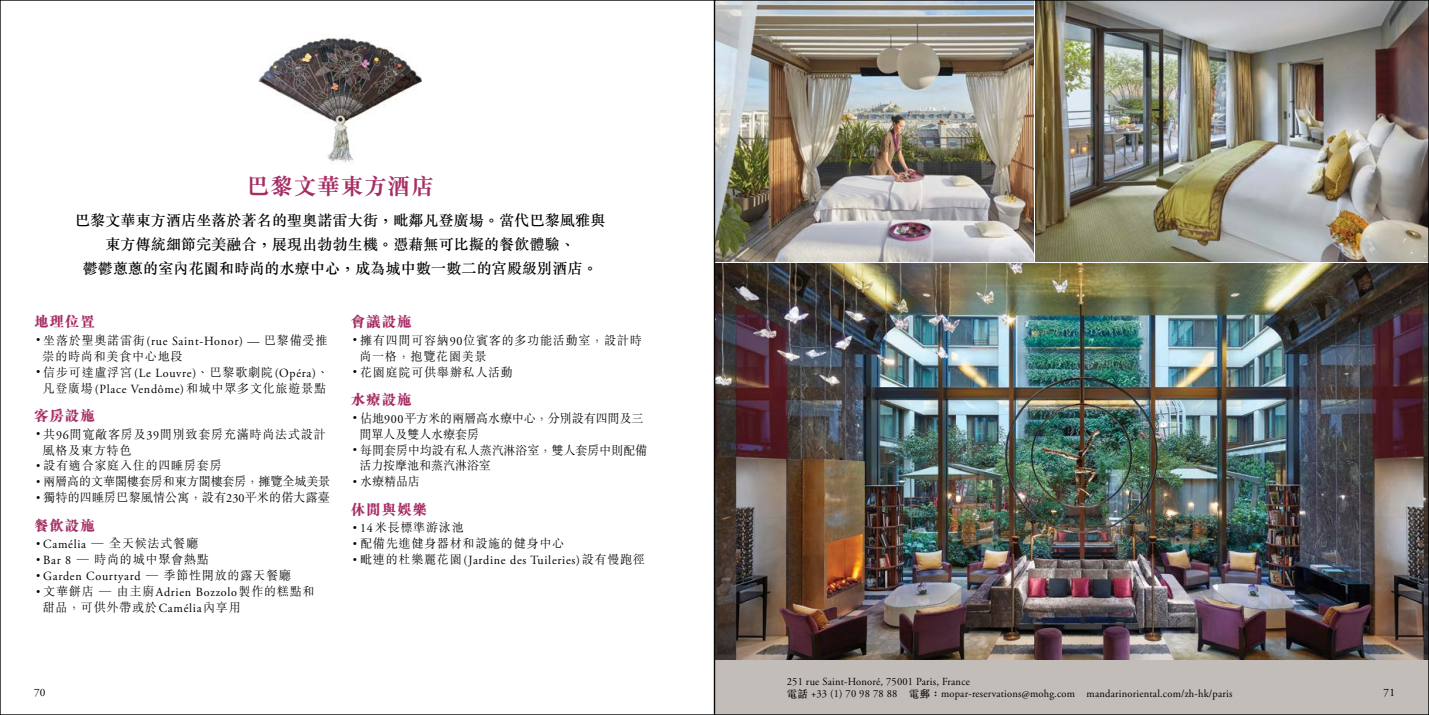
<style>
.page{position:relative;width:1429px;height:715px;background:#fff}
.page>*{position:absolute;margin:0;border:0;box-sizing:border-box;transform-origin:0 0}
.t1{font:700 23.25px "M Sung HK";letter-spacing:.01em;color:#a62d65}
.t2{font:500 15px/24px "M Sung HK";letter-spacing:.01em;color:#000;text-align:center}
.t3{font:800 14.7px "M Sung HK";letter-spacing:.05em;color:#a62d65}
.t4{font:300 12.45px/15.9px "M Sung HK";letter-spacing:.06em;color:#000}
.t5{font:12.45px "Adobe Garamond Pro";letter-spacing:.06em;color:#000}
.t6{font:300 12.45px/15.9px "M Sung HK";letter-spacing:-.01em;color:#000}
.t7{font:300 12.45px "M Sung HK";letter-spacing:.01em;color:#000}
.t8{font:11.25px "Adobe Garamond Pro";color:#000}
.t9{font:10.8px/12.8px "Adobe Garamond Pro";letter-spacing:.02em;color:#000}
.s1{font-family:"M Sung HK";font-weight:300;font-size:9px}
.s2{font-family:"M Sung HK";font-weight:300}
.s3{font-family:"Adobe Garamond Pro";font-weight:400}
.s4{font-size:9px}
.s5{font-family:"M Sung HK";font-weight:500}
</style>
<div class="page">
<img style="left:258px;top:34px;width:164px;height:129px">
<div style="left:714px;top:659px;width:715px;height:55px;background:#c3bdb9"></div>
<img style="left:716px;top:264px;width:711px;height:395px">
<img style="left:716px;top:2px;width:317px;height:259px">
<img style="left:1035px;top:2px;width:392px;height:259px">
<h1 class="t1" style="left:246px;top:170px;width:189px">巴黎文華東方酒店</h1>
<p class="t2" style="left:75px;top:208px;width:532px">巴黎文華東方酒店坐落於著名的聖奧諾雷大街，毗鄰凡登廣場。當代巴黎風雅與東方傳統細節完美融合，展現出勃勃生機。憑藉無可比擬的餐飲體驗、<br>鬱鬱蔥蔥的室內花園和時尚的水療中心，成為城中數一數二的宮殿級別酒店。</p>
<p class="t3" style="left:34px;top:311px;width:63px">地理位置</p>
<p class="t5" style="left:34px;top:333px;width:295px"><span class="s1">•</span><span class="s2">坐落於聖奧諾雷街</span>(rue Saint-Honor) — <span class="s2">巴黎備受推</span></p>
<p class="t4" style="left:43px;top:347px;width:142px">崇的時尚和美食中心地段</p>
<p class="t5" style="left:34px;top:365px;width:296px"><span class="s1">•</span><span class="s2">信步可達盧浮宮</span>(Le Louvre)<span class="s2">、巴黎歌劇院</span>(Opéra)<span class="s2">、</span></p>
<p class="t4" style="left:43px;top:379px;width:285px">凡登廣場<span class="s3">(Place Vendôme)</span>和城中眾多文化旅遊景點</p>
<p class="t3" style="left:34px;top:405px;width:63px">客房設施</p>
<p class="t4" style="left:43px;top:425px;width:285px;text-indent:-9px"><span class="s4">•</span>共<span class="s3">96</span>間寬敞客房及<span class="s3">39</span>間別致套房充滿時尚法式設計風格及東方特色</p>
<p class="t4" style="left:34px;top:457px;width:189px"><span class="s4">•</span>設有適合家庭入住的四睡房套房</p>
<p class="t6" style="left:34px;top:473px;width:298px"><span class="s4">•</span>兩層高的文華閣樓套房和東方閣樓套房，擁覽全城美景</p>
<p class="t7" style="left:34px;top:488px;width:297px"><span class="s4">•</span>獨特的四睡房巴黎風情公寓，設有<span class="s3">230</span>平米的偌大露臺</p>
<p class="t3" style="left:34px;top:515px;width:63px">餐飲設施</p>
<p class="t4" style="left:34px;top:535px;width:166px"><span class="s4">•</span><span class="s3">Camélia</span> — 全天候法式餐廳</p>
<p class="t4" style="left:34px;top:551px;width:176px"><span class="s4">•</span><span class="s3">Bar 8</span> — 時尚的城中聚會熱點</p>
<p class="t5" style="left:34px;top:568px;width:258px"><span class="s1">•</span>Garden Courtyard <span class="s2">— 季節性開放的露天餐廳</span></p>
<p class="t4" style="left:43px;top:582px;width:274px;text-indent:-9px"><span class="s4">•</span>文華餅店 — 由主廚<span class="s3">Adrien Bozzolo</span>製作的糕點和甜品，可供外帶或於<span class="s3">Camélia</span>內享用</p>
<p class="t3" style="left:351px;top:311px;width:63px">會議設施</p>
<p class="t4" style="left:359px;top:331px;width:284px;text-indent:-9px"><span class="s4">•</span>擁有四間可容納<span class="s3">90</span>位賓客的多功能活動室，設計時尚一格，抱覽花園美景</p>
<p class="t4" style="left:351px;top:363px;width:164px"><span class="s4">•</span>花園庭院可供舉辦私人活動</p>
<p class="t3" style="left:351px;top:389px;width:63px">水療設施</p>
<p class="t6" style="left:359px;top:409px;width:286px;text-indent:-9px"><span class="s4">•</span>佔地<span class="s3">900</span>平方米的兩層高水療中心，分別設有四間及三間單人及雙人水療套房</p>
<p class="t6" style="left:359px;top:441px;width:289px;text-indent:-9px"><span class="s4">•</span>每間套房中均設有私人蒸汽淋浴室，雙人套房中則配備活力按摩池和蒸汽淋浴室</p>
<p class="t4" style="left:351px;top:473px;width:71px"><span class="s4">•</span>水療精品店</p>
<p class="t3" style="left:351px;top:499px;width:78px">休閒與娛樂</p>
<p class="t4" style="left:351px;top:519px;width:114px"><span class="s4">•</span><span class="s3">14</span>米長標準游泳池</p>
<p class="t4" style="left:351px;top:535px;width:215px"><span class="s4">•</span>配備先進健身器材和設施的健身中心</p>
<p class="t5" style="left:351px;top:552px;width:296px"><span class="s1">•</span><span class="s2">毗連的杜樂麗花園</span>(Jardine des Tuileries)<span class="s2">設有慢跑徑</span></p>
<p class="t9" style="left:787px;top:674px;width:447px">251 rue Saint-Honoré, 75001 Paris, France<br><span class="s5">電話</span> +33 (1) 70 98 78 88 <span class="s5">電郵：</span>mopar-reservations@mohg.com mandarinoriental.com/zh-hk/paris</p>
<p class="t8" style="left:34px;top:685px;width:13px">70</p>
<p class="t8" style="left:1383px;top:685px;width:13px">71</p>
</div>
